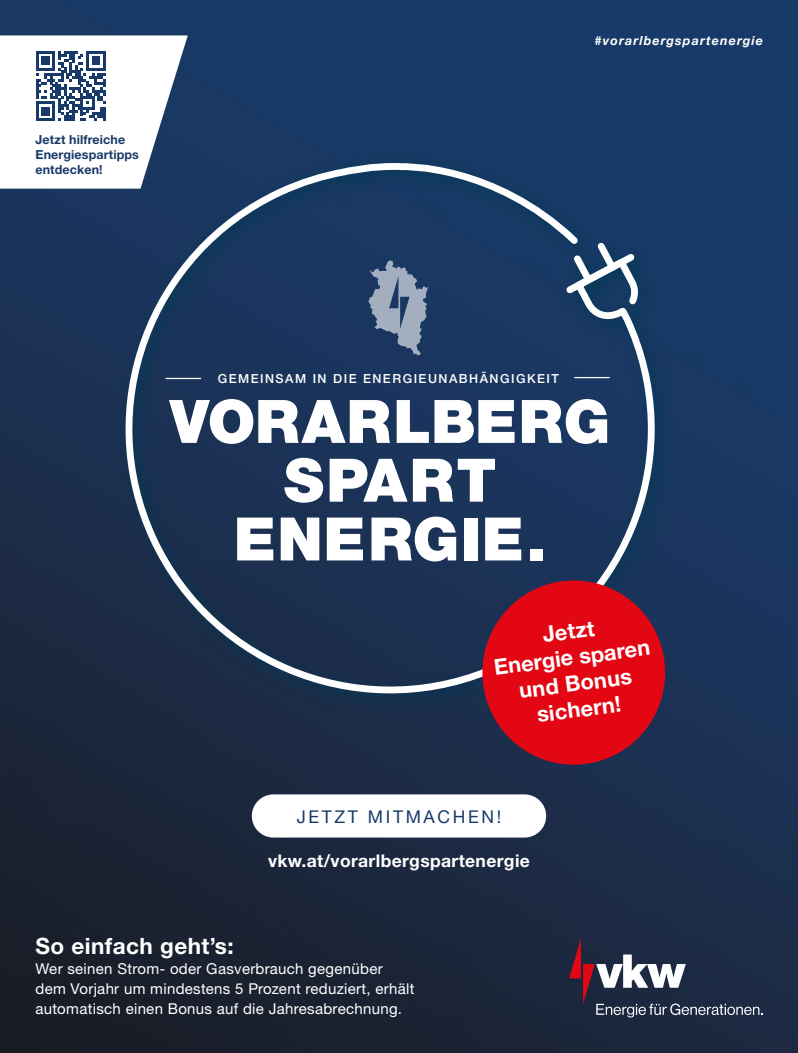
<style>
.page{position:relative;width:798px;height:1053px;background:#fff}
.page>*{position:absolute;margin:0;border:0;box-sizing:border-box;transform-origin:0 0}
.t1{font:900 60px/58.8px "Helvetica Neue LTW1 G";letter-spacing:.02em;color:#fff;text-align:center}
.t2{font:700 22.5px "Helvetica Neue LT Std";letter-spacing:.02em;color:#fff}
.t3{font:700 21.88px/26.2px "Helvetica Neue LTW1 G";color:#fff;text-align:center}
.t4{font:700 17.5px "Helvetica Neue LT Std";letter-spacing:.02em;color:#fff}
.t5{font:17.5px "Helvetica Neue";letter-spacing:.15em;color:#183a68}
.t6{font:15px/20px "Helvetica Neue LTW1 G";letter-spacing:.02em;color:#fff}
.t7{font:700 12.5px/15px "Helvetica Neue LTW1 G";letter-spacing:.01em;color:#183a68}
.t8{font:500 12.5px "Helvetica Neue LTW1 G";letter-spacing:.12em;color:#fff}
.t9{font:italic 700 12.5px "Helvetica Neue";letter-spacing:.09em;color:#fff}
</style>
<div class="page">
<img style="left:0;top:0;width:797px;height:1052px">
<svg style="left:116px;top:153px;width:558px;height:559px;background:#19345a"></svg>
<svg style="left:84px;top:164px;width:603px;height:540px;background:#203a5e"></svg>
<svg style="left:560px;top:237px;width:80px;height:87px"></svg>
<div style="left:482px;top:580px;width:183px;height:184px;background:#e30613;border-radius:50%"></div>
<svg style="left:569px;top:938px;width:193px;height:79px;background:#404459"></svg>
<hr style="left:165px;top:378px;width:36px;height:1px;background:#fff">
<hr style="left:574px;top:377px;width:35px;height:1px;background:#fff">
<svg style="left:368px;top:260px;width:60px;height:95px;background:#627693"></svg>
<div style="left:252px;top:794px;width:294px;height:43px;background:#fff;border-radius:22px"></div>
<svg style="left:0;top:35px;width:188px;height:154px"></svg>
<p class="t7" style="left:35px;top:132px;width:105px">Jetzt hilfreiche<br>Energiespartipps entdecken!</p>
<p class="t9" style="left:594px;top:31px;width:170px">#vorarlbergspartenergie</p>
<p class="t8" style="left:218px;top:370px;width:342px">GEMEINSAM IN DIE ENERGIEUNABHÄNGIGKEIT</p>
<h1 class="t1" style="left:170px;top:392px;width:441px">VORARLBERG<br>SPART<br>ENERGIE.</h1>
<h3 class="t3" style="left:488px;top:629px;width:158px;rotate:-8deg">Jetzt<br>Energie sparen und Bonus sichern!</h3>
<p class="t5" style="left:296px;top:803px;width:206px">JETZT MITMACHEN!</p>
<p class="t4" style="left:268px;top:849px;width:263px">vkw.at/vorarlbergspartenergie</p>
<h2 class="t2" style="left:35px;top:932px;width:200px">So einfach geht’s:</h2>
<p class="t6" style="left:35px;top:958px;width:380px">Wer seinen Strom- oder Gasverbrauch gegenüber dem Vorjahr um mindestens 5 Prozent reduziert, erhält automatisch einen Bonus auf die Jahresabrechnung.</p>
</div>
